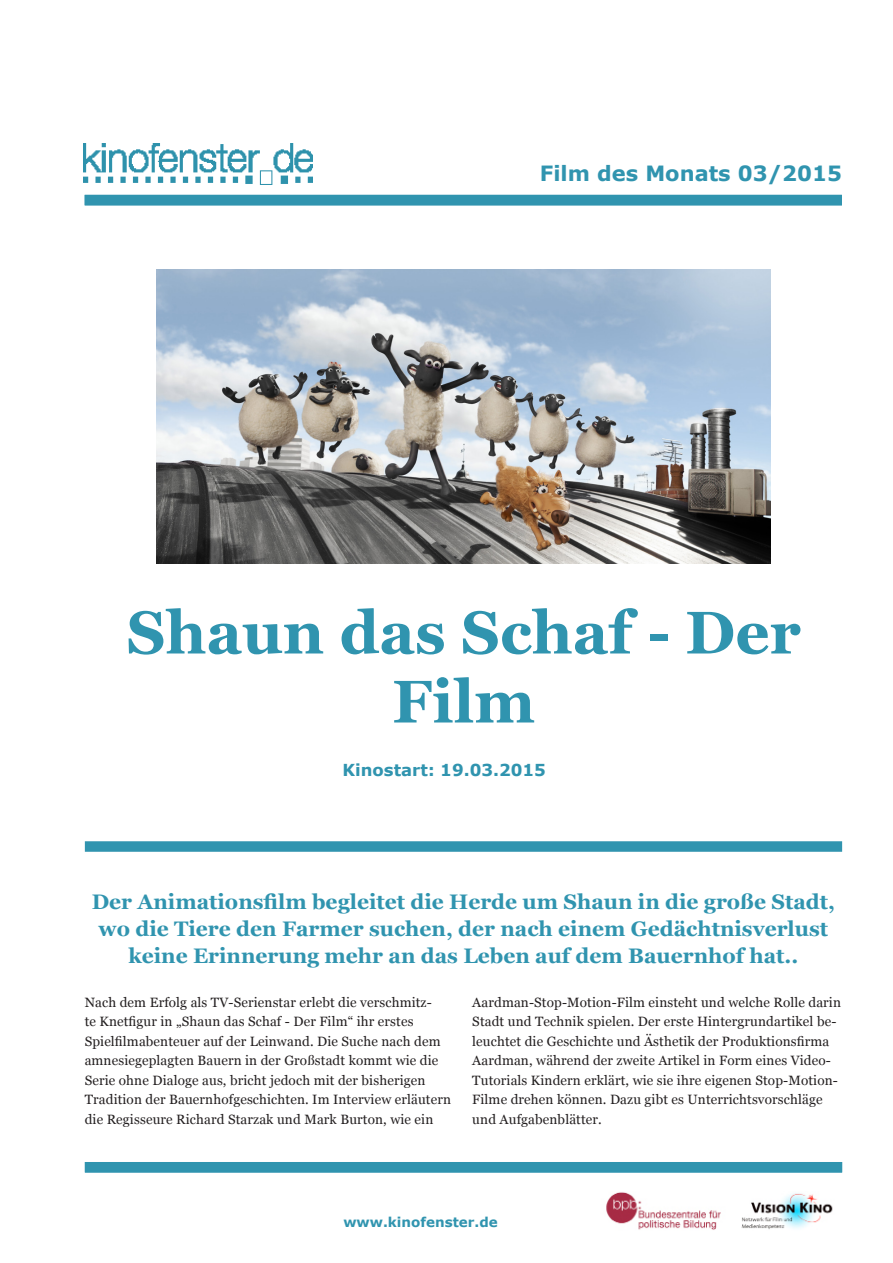
<style>
.page{position:relative;width:893px;height:1263px;background:#fff}
.page>*{position:absolute;margin:0;border:0;box-sizing:border-box;transform-origin:0 0}
.Titel_Head{font:700 60px/69px "Georgia";color:#3094af;text-align:center}
.Titel_Vorspann{font:700 21px/27px "Georgia";color:#3094af;text-align:center}
.t1{font:700 21px "Verdana";color:#3094af}
.Titel_Datum{font:700 16.5px "Verdana";color:#3094af}
.Titel_Fliesstext{font:13.5px/19.5px "Georgia";letter-spacing:.01em;color:#231f20}
.t2{font:700 13.5px "Verdana";color:#3094af}
</style>
<div class="page">
<img style="left:606px;top:1192px;width:227px;height:38px">
<img style="left:84px;top:143px;width:229px;height:41px">
<div style="left:85px;top:1162px;width:757px;height:10px;background:#3094af"></div>
<div style="left:85px;top:195px;width:757px;height:10px;background:#3094af"></div>
<img style="left:156px;top:270px;width:615px;height:293px">
<div style="left:85px;top:841px;width:757px;height:11px;background:#3094af"></div>
<p class="t1" style="left:540px;top:159px;width:304px">Film des Monats 03/2015</p>
<p class="Titel_Head" style="left:127px;top:598px;width:676px">Shaun das Schaf - Der<br>Film</p>
<p class="Titel_Datum" style="left:342px;top:759px;width:205px">Kinostart: 19.03.2015</p>
<p class="Titel_Vorspann" style="left:92px;top:888px;width:745px">Der Animationsfilm begleitet die Herde um Shaun in die große Stadt, wo die Tiere den Farmer suchen, der nach einem Gedächtnisverlust keine Erinnerung mehr an das Leben auf dem Bauernhof hat..</p>
<p class="Titel_Fliesstext" style="left:85px;top:992px;width:368px">Nach dem Erfolg als TV-Serienstar erlebt die verschmitz-<br>te Knetfigur in „Shaun das Schaf - Der Film“ ihr erstes Spielfilmabenteuer auf der Leinwand. Die Suche nach dem amnesiegeplagten Bauern in der Großstadt kommt wie die Serie ohne Dialoge aus, bricht jedoch mit der bisherigen Tradition der Bauernhofgeschichten. Im Interview erläutern die Regisseure Richard Starzak und Mark Burton, wie ein</p>
<p class="Titel_Fliesstext" style="left:472px;top:992px;width:370px">Aardman-Stop-Motion-Film einsteht und welche Rolle darin Stadt und Technik spielen. Der erste Hintergrundartikel be&shy;leuchtet die Geschichte und Ästhetik der Produktionsfirma Aardman, während der zweite Artikel in Form eines Video-Tutorials Kindern erklärt, wie sie ihre eigenen Stop-Motion-Filme drehen können. Dazu gibt es Unterrichtsvorschläge und Aufgabenblätter.</p>
<p class="t2" style="left:343px;top:1212px;width:156px">www.kinofenster.de</p>
</div>
